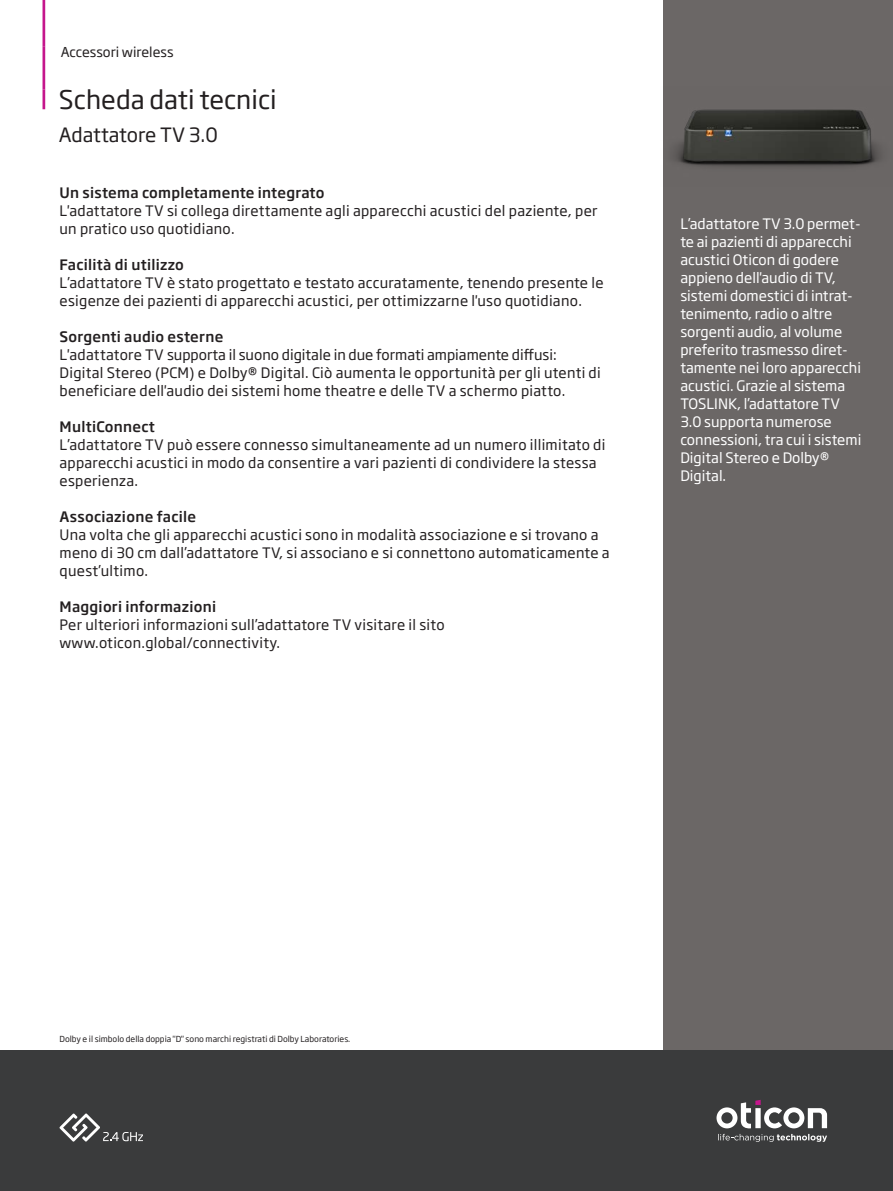
<style>
.page{position:relative;width:893px;height:1191px;background:#fff}
.page>*{position:absolute;margin:0;border:0;box-sizing:border-box;transform-origin:0 0}
.t1{font:25.5px "Soho Gothic Pro";color:#231f20}
.t2{font:19.5px "Soho Gothic Pro";letter-spacing:-.01em;color:#231f20}
.t3{font:14.25px/18px "Soho Gothic Pro";letter-spacing:.02em;color:#231f20}
.t4{font:14.25px/18px "Soho Gothic Pro";color:#fff}
.t5{font:500 14.25px "Soho Gothic Pro";letter-spacing:.02em;color:#231f20}
.t6{font:13.5px "Soho Gothic Pro";color:#231f20}
.t7{font:8.25px "Soho Gothic Pro";color:#231f20}
</style>
<div class="page">
<div style="left:663px;top:0;width:230px;height:1191px;background:#6b6766"></div>
<div style="left:0;top:1050px;width:893px;height:141px;background:#3a3b3c"></div>
<svg style="left:716px;top:1099px;width:111px;height:42px"></svg>
<img style="left:673px;top:109px;width:208px;height:58px">
<svg style="left:60px;top:1113px;width:83px;height:28px"></svg>
<hr style="left:43px;top:0;width:2px;height:47px;background:#c5168c">
<hr style="left:43px;top:47px;width:2px;height:42px;background:#c5168c">
<hr style="left:43px;top:89px;width:2px;height:20px;background:#c5168c">
<p class="t6" style="left:61px;top:42px;width:114px">Accessori wireless</p>
<h1 class="t1" style="left:59px;top:80px;width:219px">Scheda dati tecnici</h1>
<h2 class="t2" style="left:59px;top:119px;width:160px">Adattatore TV 3.0</h2>
<p class="t5" style="left:60px;top:182px;width:266px">Un sistema completamente integrato</p>
<p class="t3" style="left:60px;top:201px;width:540px">L'adattatore TV si collega direttamente agli apparecchi acustici del paziente, per un pratico uso quotidiano.</p>
<p class="t5" style="left:60px;top:254px;width:126px">Facilità di utilizzo</p>
<p class="t3" style="left:60px;top:273px;width:546px">L’adattatore TV è stato progettato e testato accuratamente, tenendo presente le esigenze dei pazienti di apparecchi acustici, per ottimizzarne l'uso quotidiano.</p>
<p class="t5" style="left:60px;top:326px;width:165px">Sorgenti audio esterne</p>
<p class="t3" style="left:60px;top:345px;width:543px">L'adattatore TV supporta il suono digitale in due formati ampiamente diffusi:<br>Digital Stereo (PCM) e Dolby® Digital. Ciò aumenta le opportunità per gli utenti di beneficiare dell'audio dei sistemi home theatre e delle TV a schermo piatto.</p>
<p class="t5" style="left:60px;top:416px;width:97px">MultiConnect</p>
<p class="t3" style="left:60px;top:435px;width:547px">L’adattatore TV può essere connesso simultaneamente ad un numero illimitato di apparecchi acustici in modo da consentire a vari pazienti di condividere la stessa esperienza.</p>
<p class="t5" style="left:60px;top:506px;width:138px">Associazione facile</p>
<p class="t3" style="left:60px;top:525px;width:552px">Una volta che gli apparecchi acustici sono in modalità associazione e si trovano a meno di 30 cm dall’adattatore TV, si associano e si connettono automaticamente a quest’ultimo.</p>
<p class="t5" style="left:60px;top:596px;width:158px">Maggiori informazioni</p>
<p class="t3" style="left:60px;top:615px;width:387px">Per ulteriori informazioni sull’adattatore TV visitare il sito www.oticon.global/connectivity.</p>
<p class="t4" style="left:680px;top:214px;width:182px">L’adattatore TV 3.0 permet&shy;te ai pazienti di apparecchi acustici Oticon di godere appieno dell'audio di TV, sistemi domestici di intrat&shy;tenimento, radio o altre sorgenti audio, al volume preferito trasmesso diret&shy;tamente nei loro apparecchi acustici. Grazie al sistema<br>TOSLINK, l’adattatore TV<br>3.0 supporta numerose connessioni, tra cui i sistemi<br>Digital Stereo e Dolby®<br>Digital.</p>
<p class="t7" style="left:60px;top:1032px;width:292px">Dolby e il simbolo della doppia "D" sono marchi registrati di Dolby Laboratories.</p>
</div>
